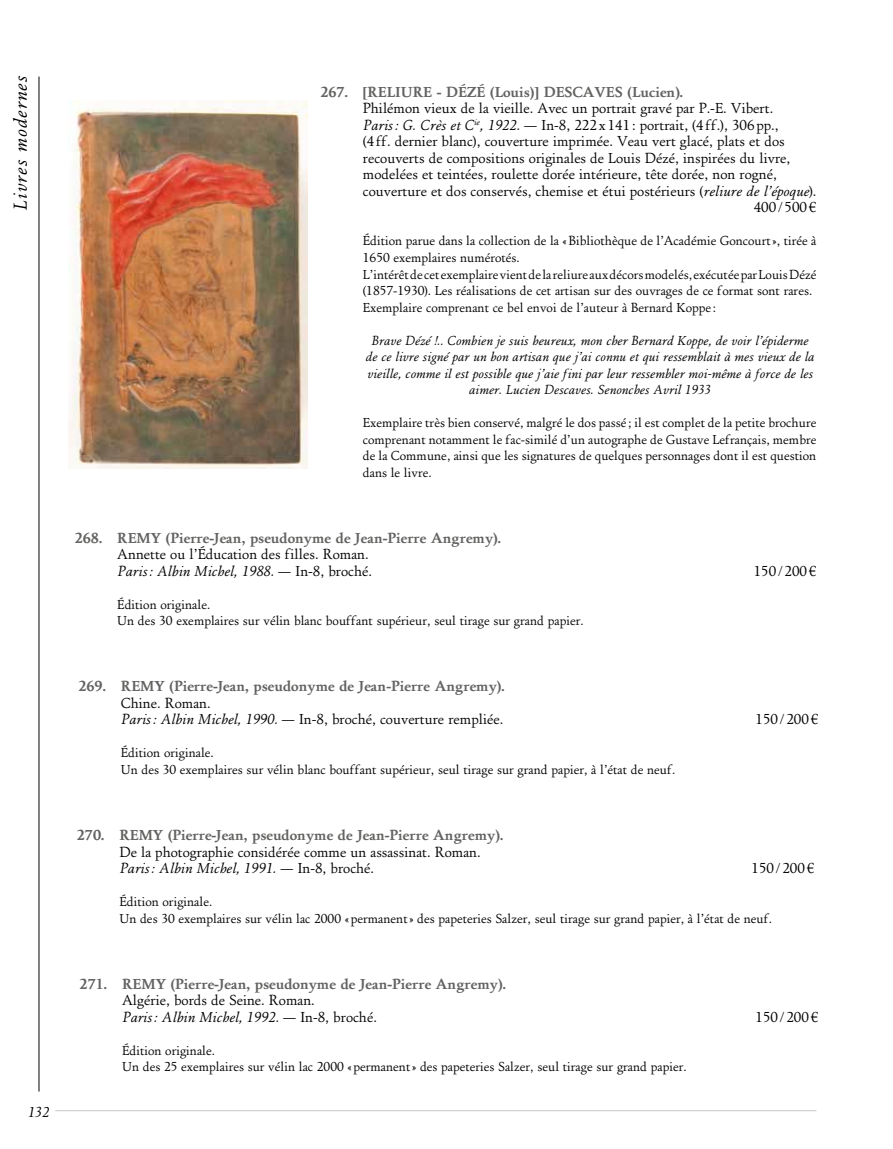
<style>
.page{position:relative;width:893px;height:1149px;background:#fff}
.page>*{position:absolute;margin:0;border:0;box-sizing:border-box;transform-origin:0 0}
.t1{font:italic 19.5px "EADS Antic Normal";color:#000}
.t2{font:15px/16.5px "EADS Antic Normal";color:#000}
.t3{font:700 15px "EADS Antic";color:#626261}
.t4{font:italic 15px "EADS Antic Normal";color:#000}
.t5{font:13.5px/16.5px "EADS Antic Normal";color:#000}
.t6{font:italic 13.5px/16.5px "EADS Antic Normal";color:#000;text-align:center}
.s1{font-style:italic}
</style>
<div class="page">
<hr style="left:55px;top:1109px;width:761px;height:1px;background:#c5c6c6">
<hr style="left:39px;top:77px;width:1px;height:1014px;background:#000">
<img style="left:68px;top:101px;width:239px;height:367px">
<h1 class="t1" style="left:9px;top:211px;width:136px;rotate:-90deg">Livres modernes</h1>
<p class="t3" style="left:320px;top:83px;width:364px">267. [RELIURE - DÉZÉ (Louis)] DESCAVES (Lucien).</p>
<p class="t2" style="left:363px;top:100px;width:412px">Philémon vieux de la vieille. Avec un portrait gravé par P.-E. Vibert.</p>
<p class="t2" style="left:363px;top:117px;width:417px"><span class="s1">Paris: G. Crès et C</span><sup>ie</sup><span class="s1">, 1922.</span> — In-8, 222 x141 : portrait, (4 ff.), 306 pp.,</p>
<p class="t2" style="left:363px;top:133px;width:423px">(4 ff. dernier blanc), couverture imprimée. Veau vert glacé, plats et dos</p>
<p class="t2" style="left:363px;top:150px;width:429px">recouverts de compositions originales de Louis Dézé, inspirées du livre,</p>
<p class="t2" style="left:363px;top:166px;width:416px">modelées et teintées, roulette dorée intérieure, tête dorée, non rogné,</p>
<p class="t2" style="left:363px;top:183px;width:455px">couverture et dos conservés, chemise et étui postérieurs (<span class="s1">reliure de l’époque</span>).</p>
<p class="t2" style="left:754px;top:199px;width:64px">400/500€</p>
<p class="t5" style="left:363px;top:233px;width:455px">Édition parue dans la collection de la «Bibliothèque de l’Académie Goncourt», tirée à 1650 exemplaires numérotés.<br>L’intérêt de cet exemplaire vient de la reliure aux décors modelés, exécutée par Louis Dézé (1857-1930). Les réalisations de cet artisan sur des ouvrages de ce format sont rares.<br>Exemplaire comprenant ce bel envoi de l’auteur à Bernard Koppe :</p>
<p class="t6" style="left:365px;top:332px;width:450px">Brave Dézé !.. Combien je suis heureux, mon cher Bernard Koppe, de voir l’épiderme de ce livre signé par un bon artisan que j’ai connu et qui ressemblait à mes vieux de la vieille, comme il est possible que j’aie fini par leur ressembler moi-même à force de les aimer. Lucien Descaves. Senonches Avril 1933</p>
<p class="t5" style="left:363px;top:414px;width:455px;text-align:justify">Exemplaire très bien conservé, malgré le dos passé ; il est complet de la petite brochure comprenant notamment le fac-similé d’un autographe de Gustave Lefrançais, membre de la Commune, ainsi que les signatures de quelques personnages dont il est question dans le livre.</p>
<p class="t3" style="left:75px;top:529px;width:428px">268. REMY (Pierre-Jean, pseudonyme de Jean-Pierre Angremy).</p>
<p class="t2" style="left:117px;top:546px;width:256px">Annette ou l’Éducation des filles. Roman.<br><span class="s1">Paris: Albin Michel, 1988.</span> — In-8, broché.</p>
<p class="t5" style="left:117px;top:596px;width:468px">Édition originale.<br>Un des 30 exemplaires sur vélin blanc bouffant supérieur, seul tirage sur grand papier.</p>
<p class="t3" style="left:78px;top:677px;width:428px">269. REMY (Pierre-Jean, pseudonyme de Jean-Pierre Angremy).</p>
<p class="t2" style="left:121px;top:694px;width:384px">Chine. Roman.<br><span class="s1">Paris: Albin Michel, 1990.</span> — In-8, broché, couverture rempliée.</p>
<p class="t5" style="left:121px;top:744px;width:556px">Édition originale.<br>Un des 30 exemplaires sur vélin blanc bouffant supérieur, seul tirage sur grand papier, à l’état de neuf.</p>
<p class="t2" style="left:754px;top:562px;width:64px">150/200 €</p>
<p class="t2" style="left:755px;top:711px;width:64px">150/ 200€</p>
<p class="t3" style="left:77px;top:826px;width:428px">270. REMY (Pierre-Jean, pseudonyme de Jean-Pierre Angremy).</p>
<p class="t2" style="left:119px;top:843px;width:363px">De la photographie considérée comme un assassinat. Roman.<br><span class="s1">Paris: Albin Michel, 1991.</span> — In-8, broché.</p>
<p class="t2" style="left:752px;top:859px;width:64px">150/ 200€</p>
<p class="t5" style="left:119px;top:893px;width:654px">Édition originale.<br>Un des 30 exemplaires sur vélin lac 2000 « permanent» des papeteries Salzer, seul tirage sur grand papier, à l’état de neuf.</p>
<p class="t4" style="left:27px;top:1102px;width:23px">132</p>
<p class="t3" style="left:80px;top:974px;width:428px">271. REMY (Pierre-Jean, pseudonyme de Jean-Pierre Angremy).</p>
<p class="t2" style="left:122px;top:991px;width:256px">Algérie, bords de Seine. Roman.<br><span class="s1">Paris: Albin Michel, 1992.</span> — In-8, broché.</p>
<p class="t5" style="left:122px;top:1041px;width:566px">Édition originale.<br>Un des 25 exemplaires sur vélin lac 2000 « permanent» des papeteries Salzer, seul tirage sur grand papier.</p>
<p class="t2" style="left:755px;top:1008px;width:64px">150/ 200€</p>
</div>
